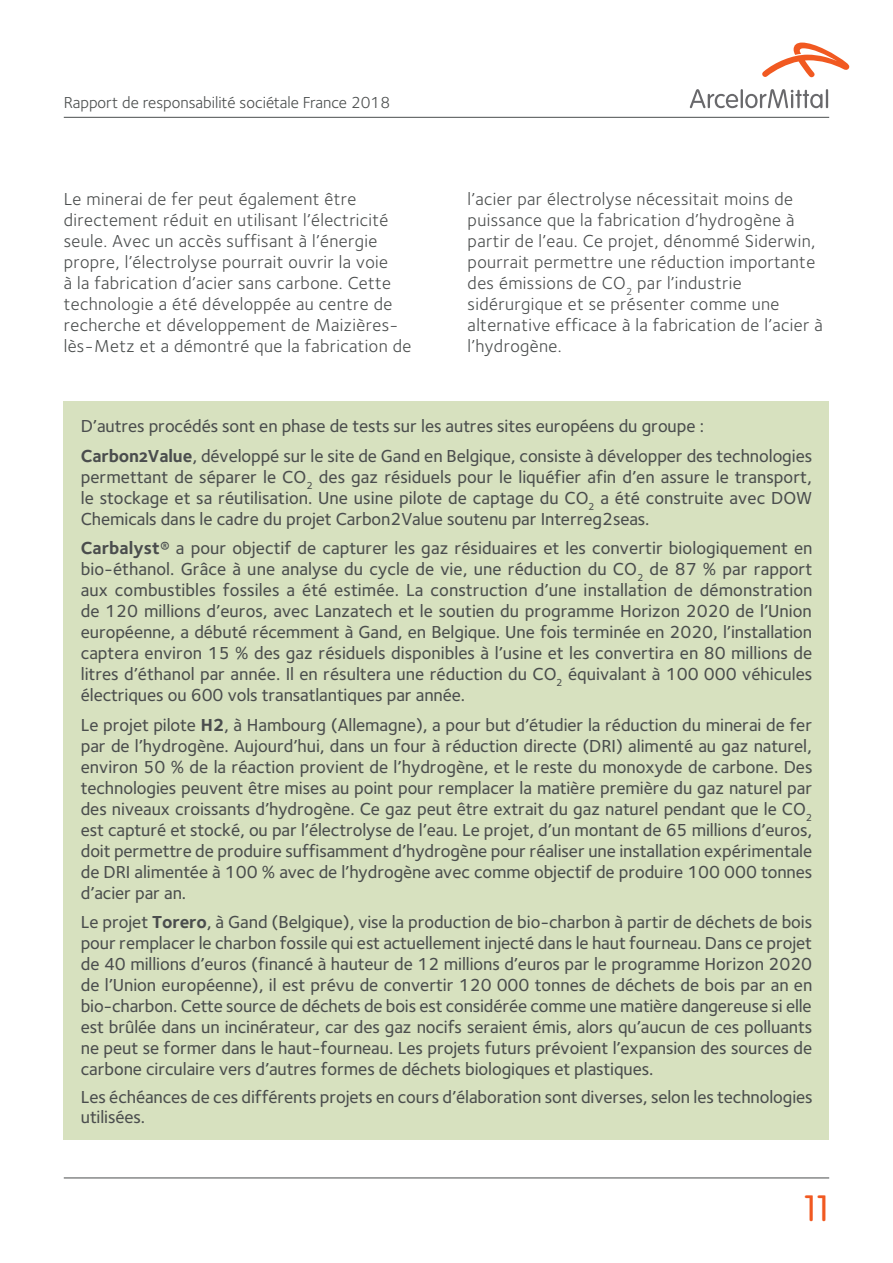
<style>
.page{position:relative;width:893px;height:1263px;background:#fff}
.page>*{position:absolute;margin:0;border:0;box-sizing:border-box;transform-origin:0 0}
.t1{font:300 36px "VAG Rounded Std";color:#f15921}
.t2{font:500 18px/21px "Foundry Sterling";letter-spacing:-.005em;color:#4a4d4d;text-align:justify}
.t3{font:18px/21px "Foundry Sterling";letter-spacing:.02em;color:#4a4d4d}
.t4{font:16.5px "Foundry Sterling";color:#4a4d4d}
.s1{font-family:"Foundry Sterling Bold OSF";font-weight:400}
.s2{font-weight:700}
</style>
<div class="page">
<svg style="left:762px;top:43px;width:87px;height:34px"></svg>
<svg style="left:690px;top:89px;width:138px;height:19px"></svg>
<hr style="left:64px;top:117px;width:765px;height:1px;background:#4a4d4d">
<hr style="left:64px;top:1177px;width:765px;height:1px;background:#4a4d4d">
<div style="left:64px;top:401px;width:765px;height:739px;background:#d7e1bf"></div>
<p class="t4" style="left:64px;top:91px;width:328px">Rapport de responsabilité sociétale France 2018</p>
<p class="t3" style="left:64px;top:188px;width:349px">Le minerai de fer peut également être directement réduit en utilisant l’électricité seule. Avec un accès suffisant à l’énergie propre, l’électrolyse pourrait ouvrir la voie<br>à la fabrication d’acier sans carbone. Cette technologie a été développée au centre de recherche et développement de Maizières&shy;lès-Metz et a démontré que la fabrication de</p>
<p class="t3" style="left:468px;top:188px;width:357px">l’acier par électrolyse nécessitait moins de puissance que la fabrication d’hydrogène à partir de l’eau. Ce projet, dénommé Siderwin, pourrait permettre une réduction importante des émissions de CO<sub>2</sub> par l’industrie sidérurgique et se présenter comme une alternative efficace à la fabrication de l’acier à l’hydrogène.</p>
<p class="t2" style="left:81px;top:411px;width:733px;line-height:29.5px">D’autres procédés sont en phase de tests sur les autres sites européens du groupe :<br><span class="s1">Carbon2Value</span>, développé sur le site de Gand en Belgique, consiste à développer des technologies</p>
<p class="t2" style="left:81px;top:466px;width:733px">permettant de séparer le CO<sub>2</sub> des gaz résiduels pour le liquéfier afin d’en assure le transport, le stockage et sa réutilisation. Une usine pilote de captage du CO<sub>2</sub> a été construite avec DOW Chemicals dans le cadre du projet Carbon2Value soutenu par Interreg2seas.</p>
<p class="t2" style="left:81px;top:537px;width:733px"><span class="s1">Carbalyst®</span> a pour objectif de capturer les gaz résiduaires et les convertir biologiquement en bio-éthanol. Grâce à une analyse du cycle de vie, une réduction du CO<sub>2</sub> de 87 % par rapport aux combustibles fossiles a été estimée. La construction d’une installation de démonstration de 120 millions d’euros, avec Lanzatech et le soutien du programme Horizon 2020 de l’Union européenne, a débuté récemment à Gand, en Belgique. Une fois terminée en 2020, l’installation captera environ 15 % des gaz résiduels disponibles à l’usine et les convertira en 80 millions de litres d’éthanol par année. Il en résultera une réduction du CO<sub>2</sub> équivalant à 100 000 véhicules électriques ou 600 vols transatlantiques par année.</p>
<p class="t2" style="left:81px;top:714px;width:733px">Le projet pilote <span class="s2">H2</span>, à Hambourg (Allemagne), a pour but d’étudier la réduction du minerai de fer par de l’hydrogène. Aujourd’hui, dans un four à réduction directe (DRI) alimenté au gaz naturel, environ 50 % de la réaction provient de l’hydrogène, et le reste du monoxyde de carbone. Des technologies peuvent être mises au point pour remplacer la matière première du gaz naturel par des niveaux croissants d’hydrogène. Ce gaz peut être extrait du gaz naturel pendant que le CO<sub>2 </sub>est capturé et stocké, ou par l’électrolyse de l’eau. Le projet, d’un montant de 65 millions d’euros, doit permettre de produire suffisamment d’hydrogène pour réaliser une installation expérimentale de DRI alimentée à 100 % avec de l’hydrogène avec comme objectif de produire 100 000 tonnes d’acier par an.</p>
<p class="t2" style="left:81px;top:911px;width:733px">Le projet <span class="s1">Torero</span>, à Gand (Belgique), vise la production de bio-charbon à partir de déchets de bois pour remplacer le charbon fossile qui est actuellement injecté dans le haut fourneau. Dans ce projet de 40 millions d’euros (financé à hauteur de 12 millions d’euros par le programme Horizon 2020 de l’Union européenne), il est prévu de convertir 120 000 tonnes de déchets de bois par an en bio-charbon. Cette source de déchets de bois est considérée comme une matière dangereuse si elle est brûlée dans un incinérateur, car des gaz nocifs seraient émis, alors qu’aucun de ces polluants ne peut se former dans le haut-fourneau. Les projets futurs prévoient l’expansion des sources de carbone circulaire vers d’autres formes de déchets biologiques et plastiques.</p>
<p class="t2" style="left:81px;top:1087px;width:733px;line-height:19.4px">Les échéances de ces différents projets en cours d’élaboration sont diverses, selon les technologies utilisées.</p>
<h1 class="t1" style="left:804px;top:1188px;width:27px">11</h1>
</div>
